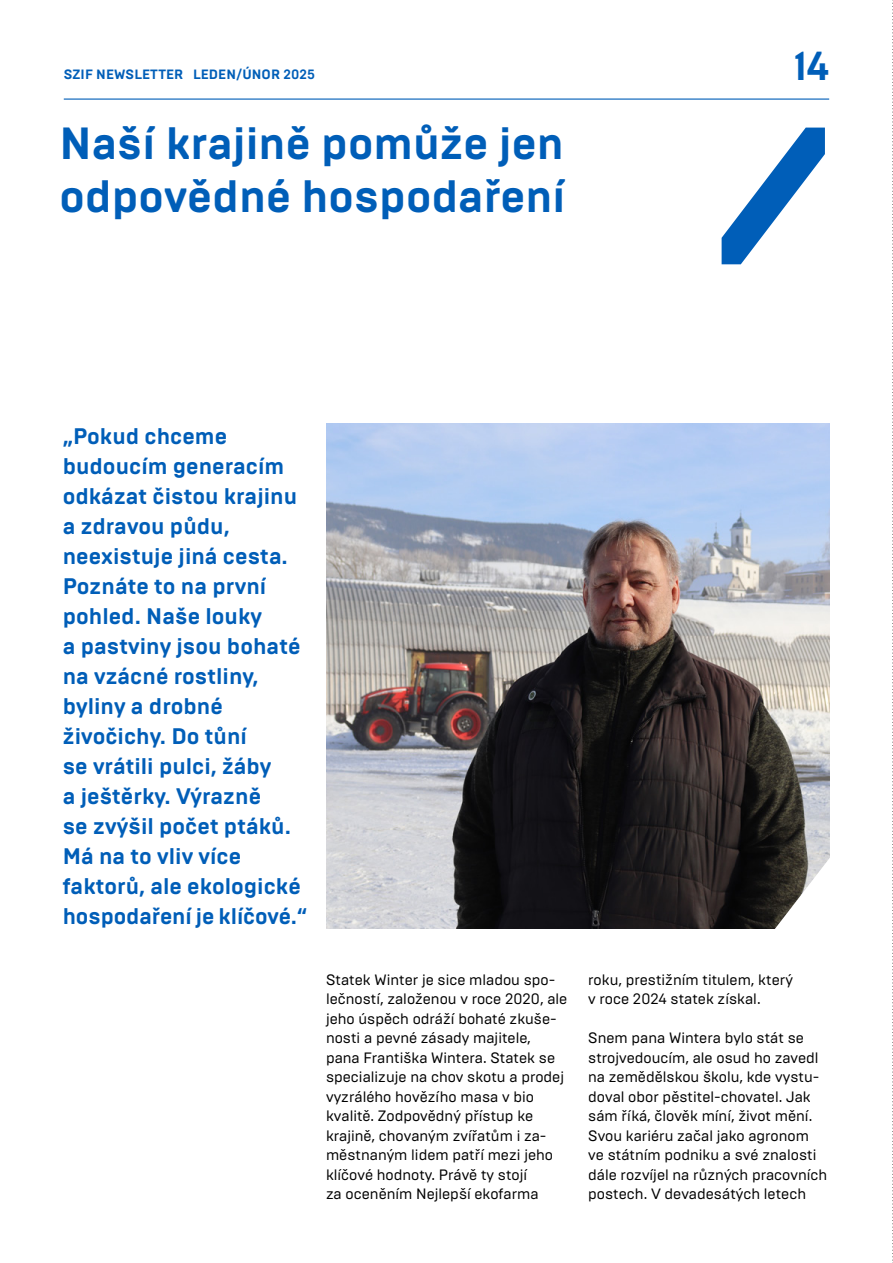
<style>
.page{position:relative;width:893px;height:1263px;background:#fff}
.page>*{position:absolute;margin:0;border:0;box-sizing:border-box;transform-origin:0 0}
.t1{font:700 45px/52.5px "Brutal Type";color:#005eb8}
.t2{font:700 40.5px "Brutal Type";color:#005eb8}
.t3{font:700 22.5px/30px "Brutal Type";color:#005eb8}
.t4{font:15px/19.5px "Brutal Type";color:#000}
.t5{font:700 13.5px "Brutal Type";letter-spacing:.005em;color:#005eb8}
</style>
<div class="page">
<img style="left:326px;top:423px;width:503px;height:505px">
<svg style="left:722px;top:128px;width:103px;height:136px"></svg>
<svg style="left:773px;top:856px;width:57px;height:73px"></svg>
<hr style="left:64px;top:99px;width:765px;height:1px;background:#005eb8">
<svg style="left:892px;top:0;width:1px;height:1263px"></svg>
<p class="t5" style="left:64px;top:66px;width:253px">SZIF NEWSLETTER LEDEN/ÚNOR 2025</p>
<h1 class="t1" style="left:60px;top:117px;width:507px">Naší krajině pomůže jen odpovědné hospodaření</h1>
<p class="t3" style="left:63px;top:421px;width:246px">„Pokud chceme budoucím generacím odkázat čistou krajinu a zdravou půdu, neexistuje jiná cesta.<br>Poznáte to na první pohled. Naše louky<br>a pastviny jsou bohaté na vzácné rostliny, byliny a drobné živočichy. Do tůní<br>se vrátili pulci, žáby<br>a ještěrky. Výrazně<br>se zvýšil počet ptáků.<br>Má na to vliv více faktorů, ale ekologické hospodaření je klíčové.“</p>
<h2 class="t2" style="left:794px;top:41px;width:37px">14</h2>
<p class="t4" style="left:326px;top:970px;width:243px">Statek Winter je sice mladou spo&shy;lečností, založenou v roce 2020, ale jeho úspěch odráží bohaté zkuše&shy;nosti a pevné zásady majitele, pana Františka Wintera. Statek se specializuje na chov skotu a prodej vyzrálého hovězího masa v bio kvalitě. Zodpovědný přístup ke krajině, chovaným zvířatům i za&shy;městnaným lidem patří mezi jeho klíčové hodnoty. Právě ty stojí<br>za oceněním Nejlepší ekofarma</p>
<p class="t4" style="left:588px;top:970px;width:206px">roku, prestižním titulem, který v roce 2024 statek získal.</p>
<p class="t4" style="left:588px;top:1028px;width:241px">Snem pana Wintera bylo stát se strojvedoucím, ale osud ho zavedl na zemědělskou školu, kde vystu&shy;doval obor pěstitel-chovatel. Jak sám říká, člověk míní, život mění.<br>Svou kariéru začal jako agronom ve státním podniku a své znalosti dále rozvíjel na různých pracovních postech. V devadesátých letech</p>
</div>
